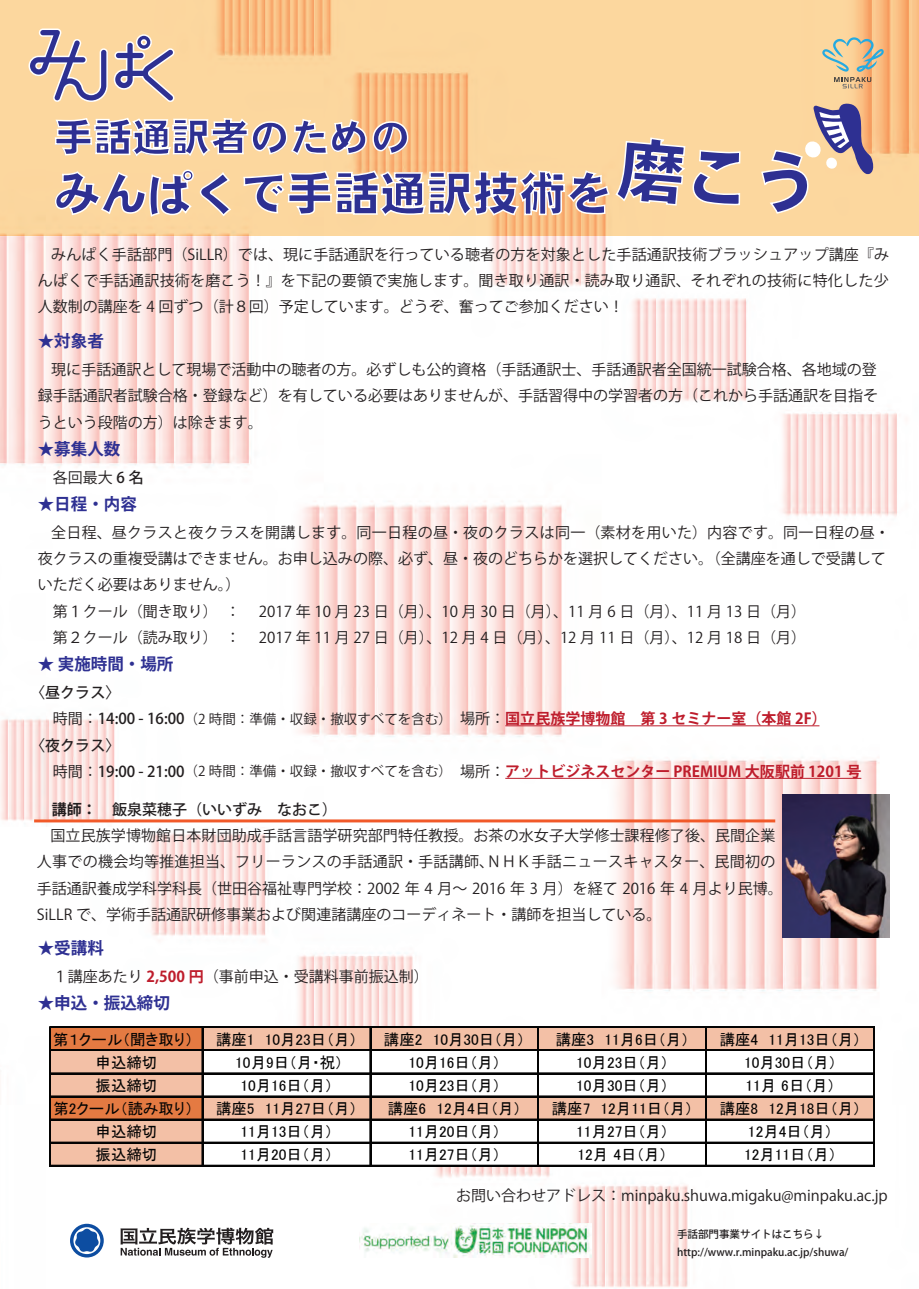
<style>
.page{position:relative;width:919px;height:1289px;background:#fff}
.page>*{position:absolute;margin:0;border:0;box-sizing:border-box;transform-origin:0 0}
.t1{font:46.5px "DF Gothic EB WIN RKSJ H";color:#2e3092}
.t2{font:39px "DH Gothic EB WINP RKSJ H";color:#2e3092}
.t3{font:700 16.5px "Koz Go Pr 6 N";color:#2e3092}
.t4{font:700 16.5px "Koz Go Pro";color:#2e3092}
.t5{font:15.45px "MS P Gothic";color:#030303}
.t6{font:15px/26.2px "Koz Go Pr 6 N";color:#231f20;text-align:justify}
.t7{font:15px/26.2px "Koz Go Pro";color:#231f20;text-align:justify}
.t8{font:700 15px "Koz Go Pr 6 N";color:#be1d2c}
.t9{font:15px "Koz Go Pro";letter-spacing:.02em;color:#231f20}
.t10{font:500 15px "Koz Go Pro";color:#231f20}
.t11{font:500 15px "Koz Go Pr 6 N";color:#231f20}
.t12{font:500 10.5px/18.3px "Koz Go Pro";color:#231f20}
.s1{font-weight:500}
.s2{font-weight:400;color:#231f20}
.s3{font-weight:500;color:#231f20}
.s4{font-weight:400;font-size:13.5px;color:#231f20}
.s5{font-weight:700}
.s6{font-weight:700;color:#be1d2c}
</style>
<div class="page">
<img style="left:0;top:0;width:918px;height:1288px">
<svg style="left:70px;top:1223px;width:34px;height:34px"></svg>
<svg style="left:120px;top:1227px;width:153px;height:30px"></svg>
<img style="left:359px;top:1223px;width:232px;height:34px">
<hr style="left:505px;top:725px;width:314px;height:1px;background:#be1d2c">
<hr style="left:505px;top:778px;width:356px;height:1px;background:#be1d2c">
<img style="left:782px;top:794px;width:107px;height:143px">
<hr style="left:34px;top:819px;width:741px;height:3px;background:#f15929">
<div style="left:51px;top:1027px;width:152px;height:24px;background:#e47a42"></div>
<div style="left:202px;top:1027px;width:672px;height:24px;background:#f3c0a6"></div>
<div style="left:51px;top:1049px;width:152px;height:48px;background:#f3c0a6"></div>
<div style="left:202px;top:1049px;width:672px;height:48px;background:#fff"></div>
<div style="left:51px;top:1095px;width:152px;height:25px;background:#e47a42"></div>
<div style="left:202px;top:1095px;width:672px;height:25px;background:#f3c0a6"></div>
<div style="left:51px;top:1118px;width:152px;height:48px;background:#f3c0a6"></div>
<div style="left:202px;top:1118px;width:672px;height:48px;background:#fff"></div>
<hr style="left:51px;top:1026px;width:823px;height:1px;background:#030303">
<hr style="left:51px;top:1049px;width:823px;height:2px;background:#030303">
<hr style="left:51px;top:1072px;width:823px;height:2px;background:#030303">
<hr style="left:51px;top:1095px;width:823px;height:2px;background:#030303">
<hr style="left:51px;top:1118px;width:823px;height:2px;background:#030303">
<hr style="left:51px;top:1141px;width:823px;height:1px;background:#030303">
<hr style="left:51px;top:1142px;width:823px;height:1px;background:#030303">
<hr style="left:49px;top:1026px;width:2px;height:140px;background:#030303">
<hr style="left:202px;top:1027px;width:1px;height:139px;background:#030303">
<hr style="left:369px;top:1027px;width:1px;height:139px;background:#030303">
<hr style="left:370px;top:1027px;width:1px;height:139px;background:#030303">
<hr style="left:537px;top:1027px;width:2px;height:139px;background:#030303">
<hr style="left:705px;top:1027px;width:2px;height:139px;background:#030303">
<hr style="left:51px;top:1164px;width:823px;height:1px;background:#030303">
<hr style="left:51px;top:1165px;width:823px;height:1px;background:#030303">
<hr style="left:873px;top:1027px;width:1px;height:139px;background:#030303">
<svg style="left:28px;top:28px;width:855px;height:190px"></svg>
<h2 class="t2" style="left:54px;top:117px;width:359px">手話通訳者のための</h2>
<h1 class="t1" style="left:54px;top:170px;width:560px">みんぱくで手話通訳技術を</h1>
<p class="t7" style="left:38px;top:241px;width:852px;text-indent:14px">みんぱく手話部門（SiLLR）では、現に手話通訳を行っている聴者の方を対象とした手話通訳技術ブラッシュアップ講座『みんぱくで手話通訳技術を磨こう！』を下記の要領で実施します。聞き取り通訳・読み取り通訳、それぞれの技術に特化した少人数制の講座を 4 回ずつ（計８回）予定しています。どうぞ、奮ってご参加ください！</p>
<p class="t3" style="left:38px;top:332px;width:67px">★対象者</p>
<p class="t6" style="left:38px;top:357px;width:842px;text-indent:14px">現に手話通訳として現場で活動中の聴者の方。必ずしも公的資格（手話通訳士、手話通訳者全国統一試験合格、各地域の登録手話通訳者試験合格・登録など）を有している必要はありませんが、手話習得中の学習者の方（これから手話通訳を目指そうという段階の方）は除きます。</p>
<p class="t4" style="left:38px;top:438px;width:84px">★募集人数</p>
<p class="t6" style="left:38px;top:464px;width:107px">　各回最大 <span class="s1">6 名</span></p>
<p class="t3" style="left:38px;top:495px;width:100px">★日程・内容</p>
<p class="t6" style="left:38px;top:519px;width:853px;text-align:left;text-indent:14px">全日程、昼クラスと夜クラスを開講します。同一日程の昼・夜のクラスは同一（素材を用いた）内容です。同一日程の昼・夜クラスの重複受講はできません。お申し込みの際、必ず、昼・夜のどちらかを選択してください。（全講座を通しで受講していただく必要はありません。）<br>　第１クール（聞き取り）　：　 2017 年 10 月 23 日（月）、10 月 30 日（月）、11 月 6 日（月）、11 月 13 日（月）<br>　第２クール（読み取り）　：　 2017 年 11 月 27 日（月）、12 月 4 日（月）、12 月 11 日（月）、12 月 18 日（月）</p>
<p class="t3" style="left:38px;top:655px;width:137px">★ 実施時間・場所</p>
<p class="t11" style="left:30px;top:684px;width:91px">〈昼クラス〉</p>
<p class="t8" style="left:38px;top:710px;width:790px"><span class="s2">　時間：</span><span class="s3">14:00 - 16:00</span><span class="s4">（2 時間：準備・収録・撤収すべてを含む）</span><span class="s2">　場所：</span>国立民族学博物館　第 3 セミナー室（本館 2F）</p>
<p class="t11" style="left:30px;top:736px;width:91px">〈夜クラス〉</p>
<p class="t8" style="left:38px;top:763px;width:825px"><span class="s2">　時間：</span><span class="s3">19:00 - 21:00</span><span class="s4">（2 時間：準備・収録・撤収すべてを含む）</span><span class="s2">　場所：</span>アットビジネスセンター PREMIUM 大阪駅前 1201 号</p>
<p class="t10" style="left:37px;top:799px;width:301px"><span class="s5">　講師：　</span>飯泉菜穂子（いいずみ　なおこ）</p>
<p class="t7" style="left:50px;top:822px;width:726px">国立民族学博物館日本財団助成手話言語学研究部門特任教授。お茶の水女子大学修士課程修了後、民間企業</p>
<p class="t9" style="left:37px;top:852px;width:740px">人事での機会均等推進担当、フリーランスの手話通訳・手話講師、ＮＨＫ手話ニュースキャスター、民間初の</p>
<p class="t7" style="left:37px;top:875px;width:747px">手話通訳養成学科学科長（世田谷福祉専門学校：2002 年 4 月～ 2016 年 3 月）を経て 2016 年 4 月より民博。</p>
<p class="t7" style="left:37px;top:901px;width:626px">SiLLR で、学術手話通訳研修事業および関連諸講座のコーディネート・講師を担当している。</p>
<p class="t4" style="left:38px;top:937px;width:67px">★受講料</p>
<p class="t7" style="left:53px;top:963px;width:377px">１講座あたり <span class="s6">2,500 円</span>（事前申込・受講料事前振込制）</p>
<p class="t4" style="left:38px;top:992px;width:133px">★申込・振込締切</p>
<p class="t5" style="left:53px;top:1031px;width:141px">第１クール（聞き取り）</p>
<p class="t5" style="left:216px;top:1031px;width:142px">講座1 10月23日（月）</p>
<p class="t5" style="left:384px;top:1031px;width:142px">講座2 10月30日（月）</p>
<p class="t5" style="left:555px;top:1031px;width:135px">講座3 11月6日（月）</p>
<p class="t5" style="left:719px;top:1031px;width:142px">講座4 11月13日（月）</p>
<p class="t5" style="left:96px;top:1054px;width:63px">申込締切</p>
<p class="t5" style="left:235px;top:1054px;width:109px">10月9日（月・祝）</p>
<p class="t5" style="left:408px;top:1054px;width:94px">10月16日（月）</p>
<p class="t5" style="left:576px;top:1054px;width:94px">10月23日（月）</p>
<p class="t5" style="left:744px;top:1054px;width:94px">10月30日（月）</p>
<p class="t5" style="left:96px;top:1077px;width:63px">振込締切</p>
<p class="t5" style="left:240px;top:1077px;width:94px">10月16日（月）</p>
<p class="t5" style="left:408px;top:1077px;width:94px">10月23日（月）</p>
<p class="t5" style="left:576px;top:1077px;width:94px">10月30日（月）</p>
<p class="t5" style="left:745px;top:1077px;width:91px">11月 6日（月）</p>
<p class="t5" style="left:53px;top:1100px;width:141px">第2クール（読み取り）</p>
<p class="t5" style="left:216px;top:1100px;width:142px">講座5 11月27日（月）</p>
<p class="t5" style="left:388px;top:1100px;width:135px">講座6 12月4日（月）</p>
<p class="t5" style="left:552px;top:1100px;width:142px">講座7 12月11日（月）</p>
<p class="t5" style="left:719px;top:1100px;width:142px">講座8 12月18日（月）</p>
<p class="t5" style="left:96px;top:1123px;width:63px">申込締切</p>
<p class="t5" style="left:240px;top:1123px;width:94px">11月13日（月）</p>
<p class="t5" style="left:408px;top:1123px;width:94px">11月20日（月）</p>
<p class="t5" style="left:576px;top:1123px;width:94px">11月27日（月）</p>
<p class="t5" style="left:748px;top:1123px;width:86px">12月4日（月）</p>
<p class="t5" style="left:96px;top:1146px;width:63px">振込締切</p>
<p class="t5" style="left:240px;top:1146px;width:94px">11月20日（月）</p>
<p class="t5" style="left:408px;top:1146px;width:94px">11月27日（月）</p>
<p class="t5" style="left:577px;top:1146px;width:91px">12月 4日（月）</p>
<p class="t5" style="left:744px;top:1146px;width:94px">12月11日（月）</p>
<p class="t7" style="left:456px;top:1182px;width:433px">お問い合わせアドレス：minpaku.shuwa.migaku@minpaku.ac.jp</p>
<p class="t12" style="left:677px;top:1225px;width:173px">手話部門事業サイトはこちら↓ http://www.r.minpaku.ac.jp/shuwa/</p>
</div>
